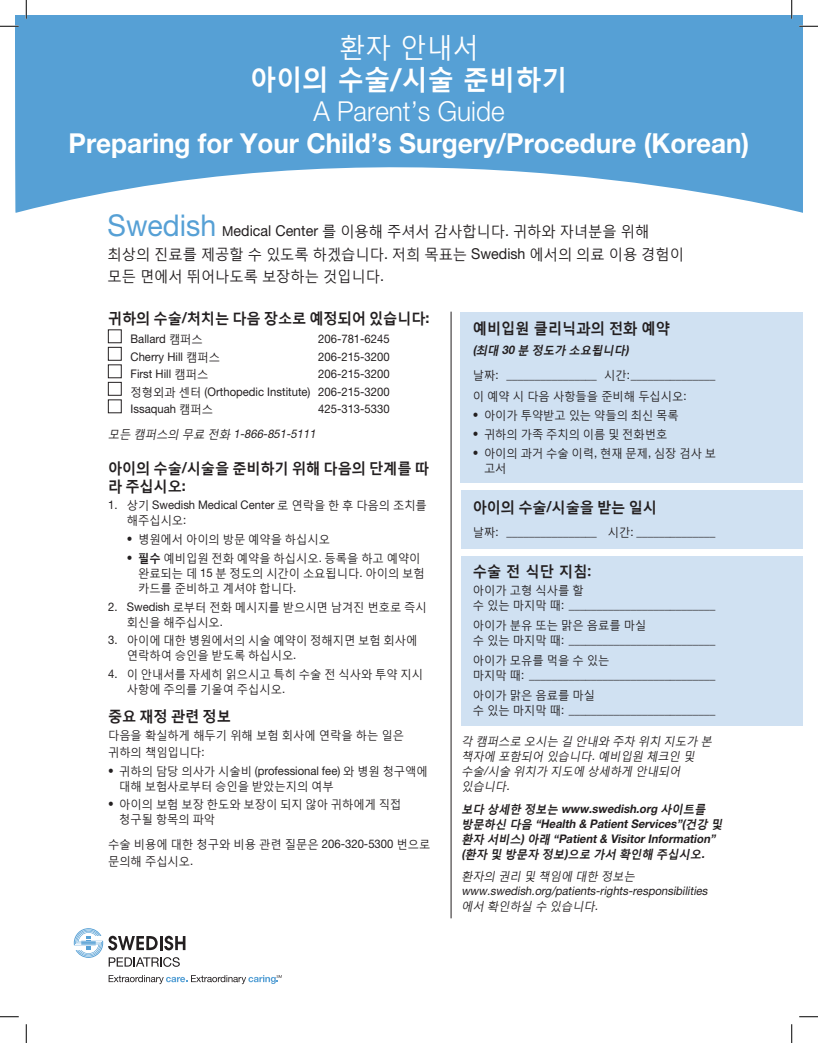
<style>
.page{position:relative;width:818px;height:1043px;background:#fff}
.page>*{position:absolute;margin:0;border:0;box-sizing:border-box;transform-origin:0 0}
.t1{font:700 27.5px "Helvetica Neue LT Std";color:#fff;scale:.95 1}
.t2{font:700 27.5px/32.5px "Malgun Gothic";color:#fff;text-align:center;scale:.95 1}
.t3{font:300 27.5px "Helvetica Neue LT Std";color:#fff;scale:.95 1}
.BODY_TEXT{font:15px/22.5px "Malgun Gothic";color:#231f20;scale:.95 1}
.SUBHEAD_1{font:700 15px/17.5px "Malgun Gothic";letter-spacing:-.015em;color:#231f20;scale:.95 1}
.SUBHEAD1{font:700 15px "Malgun Gothic";color:#231f20;scale:.95 1}
.BODY_TEXT-2{font:11.88px/15px "Helvetica Neue LT Std";color:#231f20;scale:.95 1}
.Bullet_Text-small_sp{font:11.88px/15px "Malgun Gothic";color:#231f20;scale:.95 1}
.BODY_TEXT-3{font:italic 700 11.88px/15px "Helvetica Neue LT Std";color:#231f20;scale:.95 1}
.BODY_TEXT-4{font:italic 11.88px/15px "Helvetica Neue LT Std";color:#231f20;scale:.95 1}
.BODY_TEXT-5{font:italic 11.88px/15px "Malgun Gothic";color:#231f20;scale:.95 1}
.BODY_TEXT-6{font:11.88px/16.9px "Malgun Gothic";color:#231f20;scale:.95 1}
.Bullet_Text-small_sp-2{font:11.88px/15px "Helvetica Neue LT Std";color:#231f20;scale:.95 1}
.SUBHEAD1-2{font:11.88px/16.2px "Malgun Gothic";color:#231f20;scale:.95 1}
.SUBHEAD1-3{font:italic 700 11.88px "Malgun Gothic";color:#231f20;scale:.95 1}
.s1{font-weight:400}
.s2{font-family:"Helvetica Neue LT Std";font-size:30px;color:#56a0d5}
.s3{font-family:"Helvetica Neue LT Std";font-size:13.75px}
.s4{font-family:"Helvetica Neue LT Std"}
.s5{font-family:"Malgun Gothic"}
.s6{font-weight:700}
</style>
<div class="page">
<div style="left:461px;top:556px;width:341px;height:169px;background:#d0e1f2"></div>
<svg style="left:15px;top:15px;width:787px;height:198px;fill:#56a0d5"></svg>
<hr style="left:451px;top:312px;width:1px;height:606px;background:#231f20">
<div style="left:461px;top:490px;width:341px;height:58px;background:#d0e1f2"></div>
<div style="left:460px;top:311px;width:342px;height:171px;background:#d0e1f2"></div>
<div style="left:108px;top:329px;width:13px;height:14px;border:1px solid #231f20"></div>
<div style="left:108px;top:347px;width:13px;height:13px;border:1px solid #231f20"></div>
<div style="left:108px;top:364px;width:13px;height:14px;border:1px solid #231f20"></div>
<div style="left:108px;top:382px;width:13px;height:13px;border:1px solid #231f20"></div>
<div style="left:108px;top:399px;width:13px;height:14px;border:1px solid #231f20"></div>
<svg style="left:109px;top:975px;width:173px;height:9px"></svg>
<svg style="left:74px;top:928px;width:111px;height:38px"></svg>
<svg style="left:0;top:25px;width:19px;height:2px"></svg>
<svg style="left:799px;top:25px;width:19px;height:2px"></svg>
<svg style="left:0;top:1016px;width:19px;height:1px"></svg>
<svg style="left:799px;top:1016px;width:19px;height:1px"></svg>
<svg style="left:25px;top:0;width:2px;height:19px"></svg>
<svg style="left:25px;top:1024px;width:2px;height:18px"></svg>
<svg style="left:790px;top:0;width:2px;height:19px"></svg>
<svg style="left:791px;top:1024px;width:1px;height:18px"></svg>
<p class="t2" style="left:250px;top:30px;width:335px"><span class="s1">환자 안내서<br></span>아이의 수술/시술 준비하기</p>
<p class="t3" style="left:313px;top:94px;width:203px">A Parent’s Guide</p>
<p class="t1" style="left:69px;top:126px;width:718px">Preparing for Your Child’s Surgery/Procedure (Korean)</p>
<p class="BODY_TEXT" style="left:108px;top:220px;width:608px"><span class="s2">Swedish</span> <span class="s3">M</span><span class="s4">edical Center</span> 를 이용해 주셔서 감사합니다<span class="s4">.</span> 귀하와 자녀분을 위해 최상의 진료를 제공할 수 있도록 하겠습니다<span class="s4">.</span> 저희 목표는 <span class="s4">Swedish</span> 에서의 의료 이용 경험이 모든 면에서 뛰어나도록 보장하는 것입니다<span class="s4">.</span></p>
<p class="SUBHEAD_1" style="left:108px;top:309px;width:340px">귀하의 수술<span class="s4">/</span>처치는 다음 장소로 예정되어 있습니다<span class="s4">:</span></p>
<p class="BODY_TEXT-2" style="left:130px;top:331px;width:78px">Ballard <span class="s5">캠퍼스</span></p>
<p class="BODY_TEXT-2" style="left:318px;top:331px;width:77px">206-781-6245</p>
<p class="BODY_TEXT-2" style="left:130px;top:349px;width:96px">Cherry Hill <span class="s5">캠퍼스</span></p>
<p class="BODY_TEXT-2" style="left:318px;top:349px;width:77px">206-215-3200</p>
<p class="BODY_TEXT-2" style="left:130px;top:366px;width:83px">First Hill <span class="s5">캠퍼스</span></p>
<p class="BODY_TEXT-2" style="left:318px;top:366px;width:77px">206-215-3200</p>
<p class="BODY_TEXT-2" style="left:130px;top:384px;width:274px"><span class="s5">정형외과 센터</span> (Orthopedic Institute) 206-215-3200</p>
<p class="BODY_TEXT-2" style="left:130px;top:401px;width:88px">Issaquah <span class="s5">캠퍼스</span></p>
<p class="BODY_TEXT-2" style="left:318px;top:401px;width:77px">425-313-5330</p>
<p class="BODY_TEXT-4" style="left:108px;top:426px;width:223px"><span class="s5">모든 캠퍼스의 무료 전화</span> 1-866-851-5111</p>
<p class="SUBHEAD_1" style="left:108px;top:459px;width:339px">아이의 수술<span class="s4">/</span>시술을 준비하기 위해 다음의 단계를 따 라 주십시오<span class="s4">:</span></p>
<p class="Bullet_Text-small_sp-2" style="left:127px;top:497px;width:317px;text-indent:-19px">1. <span class="s5">상기</span> Swedish Medical Center <span class="s5">로 연락을 한 후 다음의 조치를 해주십시오</span>:</p>
<p class="Bullet_Text-small_sp" style="left:127px;top:531px;width:215px"><span class="s4">•</span> 병원에서 아이의 방문 예약을 하십시오</p>
<p class="Bullet_Text-small_sp" style="left:138px;top:550px;width:303px;text-indent:-11px"><span class="s4">•</span> <span class="s6">필수</span> 예비입원 전화 예약을 하십시오<span class="s4">.</span> 등록을 하고 예약이 완료되는 데 <span class="s4">15</span> 분 정도의 시간이 소요됩니다<span class="s4">.</span> 아이의 보험 카드를 준비하고 계셔야 합니다<span class="s4">.</span></p>
<p class="Bullet_Text-small_sp" style="left:127px;top:599px;width:317px;text-indent:-19px"><span class="s4">2. Swedish</span> 로부터 전화 메시지를 받으시면 남겨진 번호로 즉시 회신을 해주십시오<span class="s4">.</span></p>
<p class="Bullet_Text-small_sp" style="left:127px;top:633px;width:307px;text-indent:-19px"><span class="s4">3.</span> 아이에 대한 병원에서의 시술 예약이 정해지면 보험 회사에 연락하여 승인을 받도록 하십시오<span class="s4">.</span></p>
<p class="Bullet_Text-small_sp" style="left:127px;top:666px;width:313px;text-indent:-19px"><span class="s4">4.</span> 이 안내서를 자세히 읽으시고 특히 수술 전 식사와 투약 지시 사항에 주의를 기울여 주십시오<span class="s4">.</span></p>
<p class="SUBHEAD_1" style="left:108px;top:706px;width:131px">중요 재정 관련 정보</p>
<p class="SUBHEAD1-2" style="left:108px;top:727px;width:313px">다음을 확실하게 해두기 위해 보험 회사에 연락을 하는 일은 귀하의 책임입니다<span class="s4">:</span></p>
<p class="Bullet_Text-small_sp" style="left:119px;top:763px;width:326px;text-indent:-11px"><span class="s4">•</span> 귀하의 담당 의사가 시술비 <span class="s4">(professional fee)</span> 와 병원 청구액에 대해 보험사로부터 승인을 받았는지의 여부</p>
<p class="Bullet_Text-small_sp" style="left:119px;top:796px;width:298px;text-indent:-11px"><span class="s4">•</span> 아이의 보험 보장 한도와 보장이 되지 않아 귀하에게 직접 청구될 항목의 파악</p>
<p class="BODY_TEXT-6" style="left:108px;top:835px;width:341px">수술 비용에 대한 청구와 비용 관련 질문은 <span class="s4">206-320-5300</span> 번으로 문의해 주십시오<span class="s4">.</span></p>
<p class="SUBHEAD1" style="left:472px;top:318px;width:209px">예비입원 클리닉과의 전화 예약</p>
<p class="SUBHEAD1-3" style="left:472px;top:343px;width:166px"><span class="s4">(</span>최대 <span class="s4">30</span> 분 정도가 소요됩니다<span class="s4">)</span></p>
<p class="BODY_TEXT-2" style="left:472px;top:366px;width:257px"><span class="s5">날짜</span>: ________________ <span class="s5">시간</span>:_______________</p>
<p class="BODY_TEXT-6" style="left:472px;top:388px;width:226px">이 예약 시 다음 사항들을 준비해 두십시오<span class="s4">:</span></p>
<p class="Bullet_Text-small_sp" style="left:472px;top:407px;width:218px"><span class="s4">•</span> 아이가 투약받고 있는 약들의 최신 목록</p>
<p class="Bullet_Text-small_sp" style="left:472px;top:426px;width:206px"><span class="s4">•</span> 귀하의 가족 주치의 이름 및 전화번호</p>
<p class="Bullet_Text-small_sp" style="left:484px;top:445px;width:246px;text-indent:-11px"><span class="s4">•</span> 아이의 과거 수술 이력<span class="s4">,</span> 현재 문제<span class="s4">,</span> 심장 검사 보 고서</p>
<p class="SUBHEAD_1" style="left:472px;top:497px;width:195px">아이의 수술<span class="s4">/</span>시술을 받는 일시</p>
<p class="BODY_TEXT-2" style="left:472px;top:524px;width:257px"><span class="s5">날짜</span>: ________________ <span class="s5">시간</span>: ______________</p>
<p class="SUBHEAD1" style="left:472px;top:561px;width:126px">수술 전 식단 지침:</p>
<p class="BODY_TEXT-2" style="left:472px;top:582px;width:257px"><span class="s5">아이가 고형 식사를 할<br>수 있는 마지막 때</span>: __________________________</p>
<p class="BODY_TEXT-2" style="left:472px;top:617px;width:257px"><span class="s5">아이가 분유 또는 맑은 음료를 마실<br>수 있는 마지막 때</span>: __________________________</p>
<p class="BODY_TEXT-2" style="left:472px;top:652px;width:257px"><span class="s5">아이가 모유를 먹을 수 있는<br>마지막 때</span>: _________________________________</p>
<p class="BODY_TEXT-2" style="left:472px;top:687px;width:257px"><span class="s5">아이가 맑은 음료를 마실<br>수 있는 마지막 때</span>: __________________________</p>
<p class="BODY_TEXT-5" style="left:461px;top:733px;width:268px">각 캠퍼스로 오시는 길 안내와 주차 위치 지도가 본 책자에 포함되어 있습니다<span class="s4">.</span> 예비입원 체크인 및 수술<span class="s4">/</span>시술 위치가 지도에 상세하게 안내되어 있습니다<span class="s4">.</span></p>
<p class="BODY_TEXT-3" style="left:461px;top:801px;width:279px"><span class="s5">보다 상세한 정보는</span> www.swedish.org <span class="s5">사이트를 방문하신 다음</span> “Health &amp; PatientServices”(<span class="s5">건강 및 환자 서비스</span>) <span class="s5">아래</span> “Patient&amp; VisitorInformation” (<span class="s5">환자 및 방문자 정보</span>)<span class="s5">으로 가서 확인해 주십시오</span>.</p>
<p class="BODY_TEXT-4" style="left:461px;top:868px;width:263px"><span class="s5">환자의 권리 및 책임에 대한 정보는 </span>www.swedish.org/patients-rights-responsibilities <span class="s5">에서 확인하실 수 있습니다</span>.</p>
</div>
